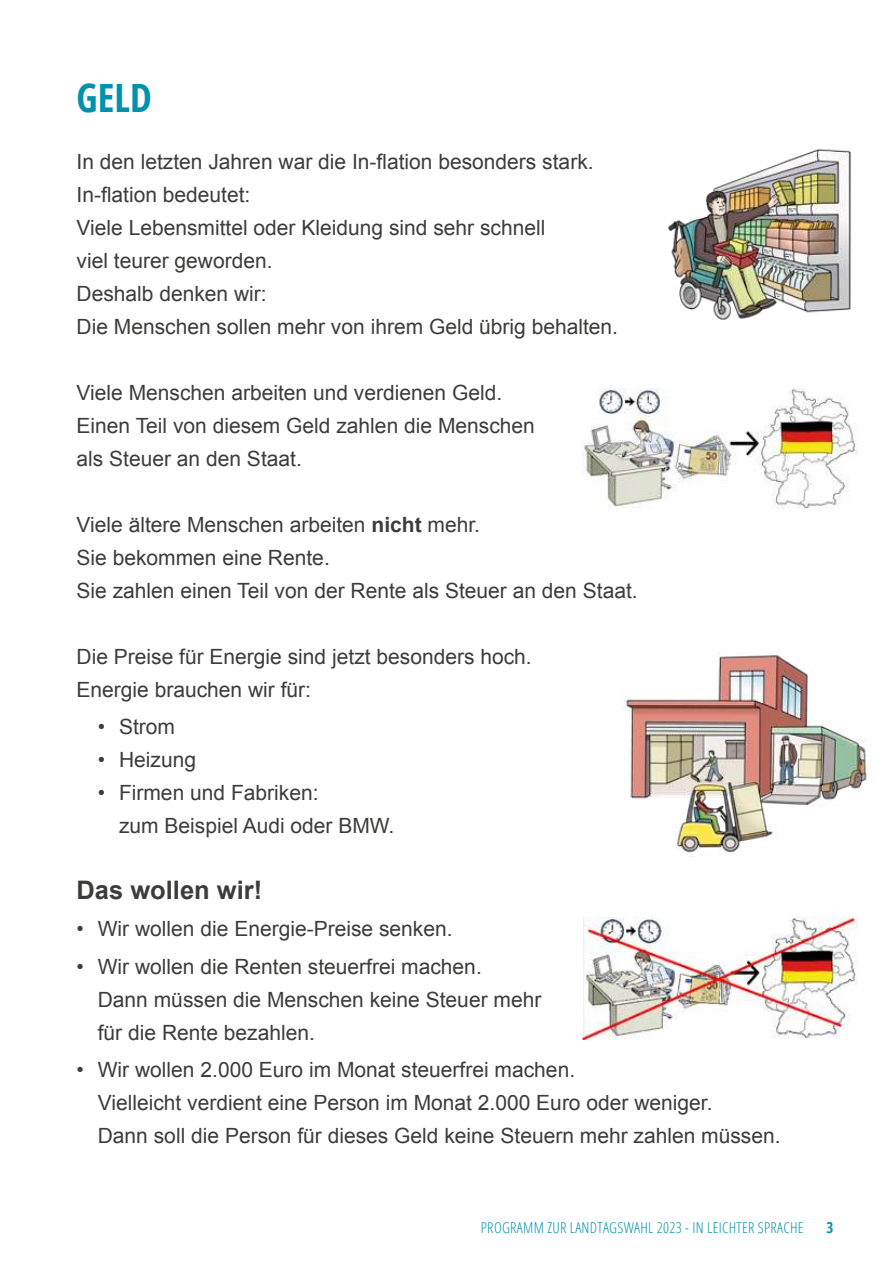
<style>
.page{position:relative;width:893px;height:1263px;background:#fff}
.page>*{position:absolute;margin:0;border:0;box-sizing:border-box;transform-origin:0 0}
.t1{font:700 condensed 39px "Open Sans";color:#0091ac}
.t2{font:700 25.5px "Arial";color:#3c3c3b}
.t3{font:21px/33px "Arial";color:#3c3c3b}
.t4{font:300 condensed 15px "Open Sans";letter-spacing:.02em;color:#0091ac}
.t5{font:700 condensed 15px "Open Sans";color:#0091ac}
.s1{font-weight:700}
</style>
<div class="page">
<img style="left:668px;top:148px;width:183px;height:172px">
<img style="left:582px;top:388px;width:276px;height:121px">
<img style="left:622px;top:651px;width:245px;height:202px">
<img style="left:582px;top:918px;width:276px;height:121px">
<h1 class="t1" style="left:77px;top:83px;width:77px">GELD</h1>
<p class="t3" style="left:77px;top:145px;width:543px">In den letzten Jahren war die In-flation besonders stark.<br>In-flation bedeutet:<br>Viele Lebensmittel oder Kleidung sind sehr schnell<br>viel teurer geworden.<br>Deshalb denken wir:<br>Die Menschen sollen mehr von ihrem Geld übrig behalten.</p>
<p class="t3" style="left:77px;top:378px;width:460px">Viele Menschen arbeiten und verdienen Geld.<br>Einen Teil von diesem Geld zahlen die Menschen als Steuer an den Staat.</p>
<p class="t3" style="left:77px;top:510px;width:563px">Viele ältere Menschen arbeiten <span class="s1">nicht</span> mehr.<br>Sie bekommen eine Rente.<br>Sie zahlen einen Teil von der Rente als Steuer an den Staat.</p>
<p class="t3" style="left:77px;top:642px;width:457px">Die Preise für Energie sind jetzt besonders hoch.<br>Energie brauchen wir für:</p>
<p class="t3" style="left:98px;top:712px;width:79px">• Strom</p>
<p class="t3" style="left:98px;top:745px;width:100px">• Heizung</p>
<p class="t3" style="left:119px;top:778px;width:277px;text-indent:-21px">• Firmen und Fabriken:<br>zum Beispiel Audi oder BMW.</p>
<p class="t2" style="left:77px;top:880px;width:187px">Das wollen wir!</p>
<p class="t3" style="left:77px;top:914px;width:378px">• Wir wollen die Energie-Preise senken.</p>
<p class="t3" style="left:98px;top:951px;width:445px;text-indent:-21px">• Wir wollen die Renten steuerfrei machen.<br>Dann müssen die Menschen keine Steuer mehr für die Rente bezahlen.</p>
<p class="t3" style="left:98px;top:1055px;width:684px;text-indent:-21px">• Wir wollen 2.000 Euro im Monat steuerfrei machen.<br>Vielleicht verdient eine Person im Monat 2.000 Euro oder weniger.<br>Dann soll die Person für dieses Geld keine Steuern mehr zahlen müssen.</p>
<p class="t4" style="left:481px;top:1219px;width:324px">PROGRAMM ZUR LANDTAGSWAHL 2023 - IN LEICHTER SPRACHE</p>
<p class="t5" style="left:826px;top:1221px;width:8px">3</p>
</div>
